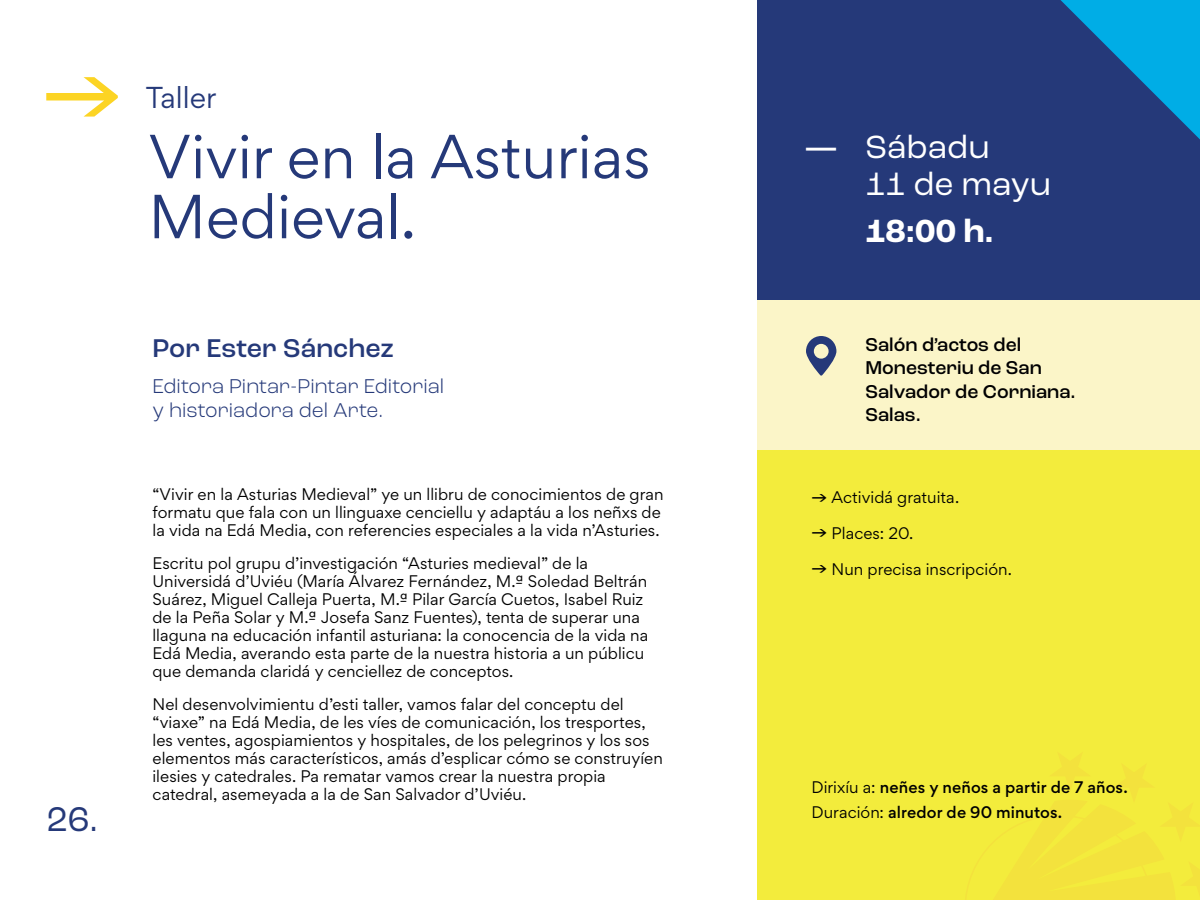
<style>
.page{position:relative;width:1200px;height:900px;background:#fff}
.page>*{position:absolute;margin:0;border:0;box-sizing:border-box;transform-origin:0 0}
.t1{font:55.5px/60px "Gordita";color:#253979}
.t2{font:49.5px "Roc Grotesk";color:#fff}
.t3{font:36px "Roc Grotesk";color:#253979}
.t4{font:33.6px/36.8px "Roc Grotesk";color:#fff}
.t5{font:700 33.6px "Roc Grotesk";color:#fff}
.t6{font:500 27px "Roc Grotesk";color:#253979}
.t7{font:27px "Gordita";color:#253979}
.t8{font:300 21px/24px "Roc Grotesk";color:#253979}
.t9{font:500 19.5px/23.4px "Roc Grotesk";color:#000001}
.t10{font:15px/18px "Gordita";letter-spacing:.005em;color:#000001}
.t11{font:500 15px "Gordita";letter-spacing:.01em;color:#000001}
.s1{font-family:"Baguede";font-size:107.1px;color:#fcd424}
.s2{font-family:"Baguede";font-size:21px}
.s3{font-weight:400}
</style>
<div class="page">
<div style="left:758px;top:0;width:442px;height:455px;background:#253979"></div>
<div style="left:758px;top:300px;width:442px;height:442px;background:#fbf5c8"></div>
<div style="left:758px;top:450px;width:442px;height:450px;background:#f3ec3c"></div>
<svg style="left:806px;top:336px;width:30px;height:40px"></svg>
<svg style="left:1061px;top:0;width:139px;height:140px"></svg>
<h3 class="t7" style="left:42px;top:77px;width:176px"><span class="s1">→</span> Taller</h3>
<h1 class="t1" style="left:149px;top:126px;width:504px">Vivir en la Asturias<br>Medieval.</h1>
<h3 class="t6" style="left:153px;top:331px;width:243px">Por Ester Sánchez</h3>
<h3 class="t8" style="left:153px;top:374px;width:293px">Editora Pintar-Pintar Editorial y historiadora del Arte.</h3>
<h3 class="t3" style="left:47px;top:797px;width:53px">26.</h3>
<p class="t10" style="left:153px;top:485px;width:513px">“Vivir en la Asturias Medieval” ye un llibru de conocimientos de gran formatu que fala con un llinguaxe cenciellu y adaptáu a los neñxs de la vida na Edá Media, con referencies especiales a la vida n’Asturies.</p>
<p class="t10" style="left:153px;top:554px;width:497px">Escritu pol grupu d’investigación “Asturies medieval” de la Universidá d’Uviéu (María Álvarez Fernández, M.ª Soledad Beltrán Suárez, Miguel Calleja Puerta, M.ª Pilar García Cuetos, Isabel Ruiz de la Peña Solar y M.ª Josefa Sanz Fuentes), tenta de superar una llaguna na educación infantil asturiana: la conocencia de la vida na Edá Media, averando esta parte de la nuestra historia a un públicu que demanda claridá y cenciellez de conceptos.</p>
<p class="t10" style="left:153px;top:695px;width:512px">Nel desenvolvimientu d’esti taller, vamos falar del conceptu del “viaxe” na Edá Media, de les víes de comunicación, los tresportes, les ventes, agospiamientos y hospitales, de los pelegrinos y los sos elementos más característicos, amás d’esplicar cómo se construyíen ilesies y catedrales. Pa rematar vamos crear la nuestra propia catedral, asemeyada a la de San Salvador d’Uviéu.   </p>
<h2 class="t2" style="left:806px;top:96px;width:31px">_</h2>
<h3 class="t4" style="left:865px;top:129px;width:187px">Sábadu<br>11 de mayu</h3>
<h3 class="t5" style="left:865px;top:210px;width:130px">18:00 h.</h3>
<h3 class="t9" style="left:866px;top:333px;width:212px">Salón d’actos del<br>Monesteriu de San<br>Salvador de Corniana.<br>Salas.</h3>
<p class="t10" style="left:812px;top:488px;width:149px"><span class="s2">→</span> Actividá gratuita.</p>
<p class="t10" style="left:812px;top:524px;width:103px"><span class="s2">→</span> Places: 20.</p>
<p class="t10" style="left:812px;top:559px;width:202px"><span class="s2">→</span> Nun precisa inscripción.</p>
<p class="t11" style="left:812px;top:776px;width:318px"><span class="s3">Dirixíu a:</span> neñes y neños a partir de 7 años.</p>
<p class="t11" style="left:812px;top:801px;width:252px"><span class="s3">Duración:</span> alredor de 90 minutos.</p>
</div>
